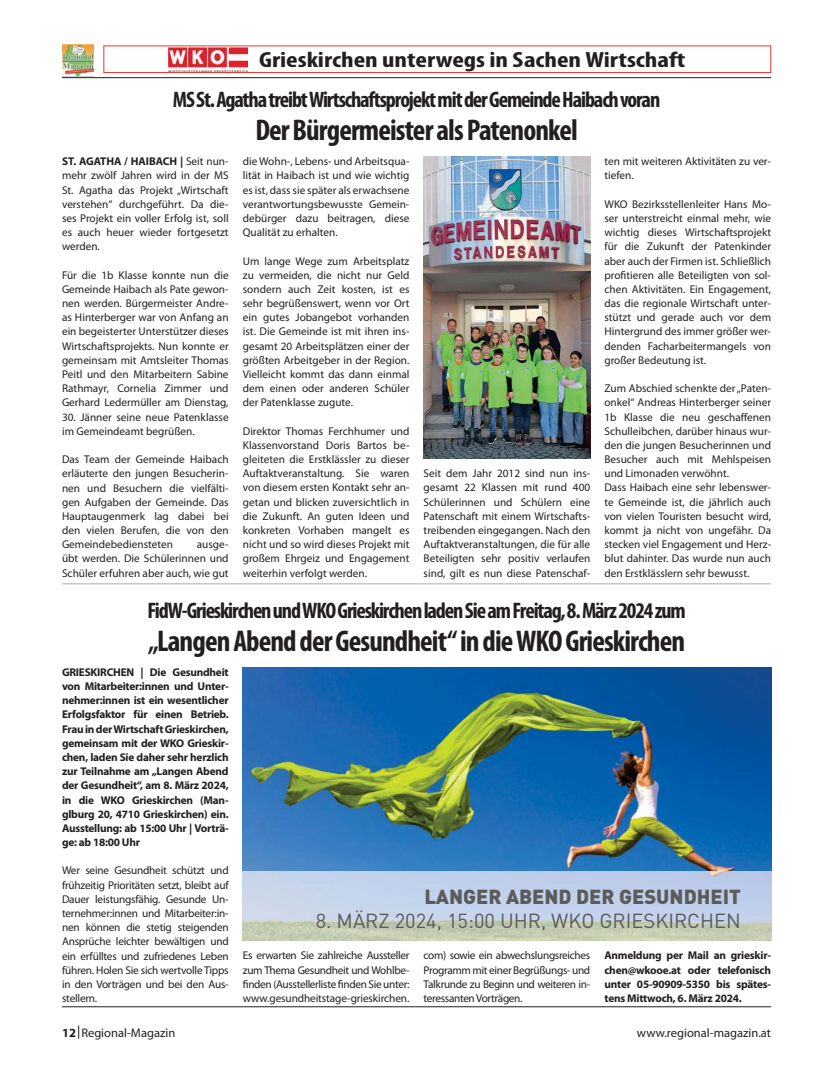
<style>
.page{position:relative;width:833px;height:1082px;background:#fff}
.page>*{position:absolute;margin:0;border:0;box-sizing:border-box;transform-origin:0 0}
.t1{font:700 condensed 30px "Myriad Pro";letter-spacing:-.03em;color:#231f20}
.t2{font:700 condensed 22.5px "Myriad Pro";letter-spacing:-.05em;color:#231f20}
.t3{font:700 condensed 22px "Myriad Pro";color:#231f20;scale:1.25 1}
.t4{font:20.12px "DIN Pro";color:#5b5b5b}
.t5{font:900 20.12px "DIN Pro";color:#5b5b5b}
.t6{font:12.5px "Myriad Pro";color:#231f20}
.t7{font:11.25px/14.1px "Myriad Pro";color:#231f20;text-align:justify}
.t8{font:700 11.25px/14.1px "Myriad Pro";letter-spacing:-.02em;color:#231f20;text-align:justify}
.s1{font-weight:700}
</style>
<div class="page">
<img style="left:62px;top:45px;width:32px;height:32px">
<svg style="left:78px;top:1025px;width:1px;height:13px"></svg>
<hr style="left:62px;top:1006px;width:709px;height:1px;background:#231f20">
<hr style="left:62px;top:77px;width:709px;height:1px;background:#231f20">
<div style="left:103px;top:46px;width:668px;height:27px;border:1px solid #ee312a"></div>
<img style="left:169px;top:47px;width:78px;height:25px">
<img style="left:423px;top:157px;width:167px;height:301px">
<img style="left:243px;top:667px;width:528px;height:204px">
<svg style="left:243px;top:871px;width:528px;height:69px;background:#c2d0da"></svg>
<hr style="left:62px;top:583px;width:709px;height:1px;background:#bbbdc0">
<h3 class="t3" style="left:259px;top:51px;width:342px">Grieskirchen unterwegs in Sachen Wirtschaft</h3>
<h2 class="t2" style="left:173px;top:91px;width:489px">MS St. Agatha treibt Wirtschaftsprojekt mit der Gemeinde Haibach voran</h2>
<h1 class="t1" style="left:255px;top:119px;width:324px">Der Bürgermeister als Patenonkel</h1>
<p class="t7" style="left:62px;top:155px;width:168px"><span class="s1">ST. AGATHA / HAIBACH |</span> Seit nun&shy;mehr zwölf Jahren wird in der MS St. Agatha das Projekt „Wirtschaft verstehen“ durchgeführt. Da die&shy;ses Projekt ein voller Erfolg ist, soll es auch heuer wieder fortgesetzt werden.</p>
<p class="t7" style="left:62px;top:268px;width:168px">Für die 1b Klasse konnte nun die Gemeinde Haibach als Pate gewon&shy;nen werden. Bürgermeister Andre&shy;as Hinterberger war von Anfang an ein begeisterter Unterstützer dieses Wirtschaftsprojekts. Nun konnte er gemeinsam mit Amtsleiter Thomas Peitl und den Mitarbeitern Sabine Rathmayr, Cornelia Zimmer und Gerhard Ledermüller am Dienstag,</p>
<p class="t7" style="left:62px;top:410px;width:168px">30. Jänner seine neue Patenklasse im Gemeindeamt begrüßen.</p>
<p class="t7" style="left:62px;top:453px;width:168px">Das Team der Gemeinde Haibach erläuterte den jungen Besucherin&shy;nen und Besuchern die vielfälti&shy;gen Aufgaben der Gemeinde. Das Hauptaugenmerk lag dabei bei den vielen Berufen, die von den Gemeindebediensteten</p>
<p class="t7" style="left:62px;top:538px;width:168px;text-indent:135px">ausge&shy;übt werden. Die Schülerinnen und Schüler erfuhren aber auch, wie gut</p>
<p class="t7" style="left:243px;top:155px;width:168px">die Wohn-, Lebens- und Arbeitsqua&shy;lität in Haibach ist und wie wichtig es ist, dass sie später als erwachsene verantwortungsbewusste Gemein&shy;debürger dazu beitragen, diese Qualität zu erhalten.</p>
<p class="t7" style="left:243px;top:254px;width:168px">Um lange Wege zum Arbeitsplatz zu vermeiden, die nicht nur Geld sondern auch Zeit kosten, ist es sehr begrüßenswert, wenn vor Ort ein gutes Jobangebot vorhanden ist. Die Gemeinde ist mit ihren ins&shy;gesamt 20 Arbeitsplätzen einer der größten Arbeitgeber in der Region.<br>Vielleicht kommt das dann einmal dem einen oder anderen Schüler der Patenklasse zugute.</p>
<p class="t7" style="left:243px;top:424px;width:168px">Direktor Thomas Ferchhumer und Klassenvorstand Doris Bartos be&shy;gleiteten die Erstklässler zu dieser Auftaktveranstaltung. Sie waren von diesem ersten Kontakt sehr an&shy;getan und blicken zuversichtlich in die Zukunft. An guten Ideen und konkreten Vorhaben mangelt es nicht und so wird dieses Projekt mit großem Ehrgeiz und Engagement weiterhin verfolgt werden.</p>
<p class="t7" style="left:423px;top:467px;width:168px">Seit dem Jahr 2012 sind nun ins&shy;gesamt 22 Klassen mit rund 400<br>Schülerinnen und Schülern eine Patenschaft mit einem Wirtschafts&shy;treibenden eingegangen. Nach den Auftaktveranstaltungen, die für alle Beteiligten sehr positiv verlaufen sind, gilt es nun diese Patenschaf-</p>
<p class="t7" style="left:604px;top:155px;width:168px">ten mit weiteren Aktivitäten zu ver&shy;tiefen.</p>
<p class="t7" style="left:604px;top:198px;width:168px">WKO Bezirksstellenleiter Hans Mo&shy;ser unterstreicht einmal mehr, wie wichtig dieses Wirtschaftsprojekt für die Zukunft der Patenkinder aber auch der Firmen ist. Schließlich profitieren alle Beteiligten von sol&shy;chen Aktivitäten. Ein Engagement, das die regionale Wirtschaft unter&shy;stützt und gerade auch vor dem Hintergrund des immer größer wer&shy;denden Facharbeitermangels von großer Bedeutung ist.</p>
<p class="t7" style="left:604px;top:382px;width:168px;text-align:left">Zum Abschied schenkte der „Paten&shy;onkel“ Andreas Hinterberger seiner<br>1b Klasse die neu geschaffenen<br>Schulleibchen, darüber hinaus wur&shy;den die jungen Besucherinnen und<br>Besucher auch mit Mehlspeisen und Limonaden verwöhnt.<br>Dass Haibach eine sehr lebenswer&shy;te Gemeinde ist, die jährlich auch von vielen Touristen besucht wird, kommt ja nicht von ungefähr. Da stecken viel Engagement und Herz&shy;blut dahinter. Das wurde nun auch den Erstklässlern sehr bewusst.</p>
<h2 class="t2" style="left:147px;top:601px;width:540px">FidW-Grieskirchen und WKO Grieskirchen laden Sie am Freitag, 8. März 2024 zum</h2>
<h1 class="t1" style="left:148px;top:629px;width:538px">„Langen Abend der Gesundheit“ in die WKO Grieskirchen</h1>
<p class="t8" style="left:62px;top:665px;width:168px">GRIESKIRCHEN | Die Gesundheit von Mitarbeiter:innen und Unter&shy;nehmer:innen ist ein wesentlicher Erfolgsfaktor für einen Betrieb.<br>Frau in der Wirtschaft Grieskirchen, gemeinsam mit der WKO Grieskir&shy;chen, laden Sie daher sehr herzlich zur Teilnahme am „Langen Abend der Gesundheit“, am 8. März 2024, in die WKO Grieskirchen (Man&shy;glburg 20, 4710 Grieskirchen) ein.<br>Ausstellung: ab 15:00 Uhr | Vorträ&shy;ge: ab 18:00 Uhr</p>
<p class="t7" style="left:62px;top:864px;width:168px">Wer seine Gesundheit schützt und frühzeitig Prioritäten setzt, bleibt auf Dauer leistungsfähig. Gesunde Un&shy;ternehmer:innen und Mitarbeiter:in&shy;nen können die stetig steigenden Ansprüche leichter bewältigen und ein erfülltes und zufriedenes Leben führen. Holen Sie sich wertvolle Tipps in den Vorträgen und bei den Aus&shy;stellern.</p>
<h3 class="t5" style="left:424px;top:885px;width:318px">LANGER ABEND DER GESUNDHEIT</h3>
<h3 class="t4" style="left:315px;top:909px;width:426px">8. MÄRZ 2024, 15:00 UHR, WKO GRIESKIRCHEN</h3>
<p class="t7" style="left:243px;top:949px;width:168px">Es erwarten Sie zahlreiche Aussteller zum Thema Gesundheit und Wohlbe&shy;finden (Ausstellerliste finden Sie unter: www.gesundheitstage-grieskirchen.</p>
<p class="t7" style="left:423px;top:949px;width:168px">com) sowie ein abwechslungsreiches Programm mit einer Begrüßungs- und Talkrunde zu Beginn und weiteren in&shy;teressanten Vorträgen.</p>
<p class="t8" style="left:604px;top:949px;width:168px">Anmeldung per Mail an grieskir&shy;chen@wkooe.at oder telefonisch unter 05-90909-5350 bis spätes&shy;tens Mittwoch, 6. März 2024.</p>
<p class="t6" style="left:62px;top:1027px;width:115px"><span class="s1">12</span> Regional-Magazin</p>
<p class="t6" style="left:637px;top:1027px;width:136px">www.regional-magazin.at</p>
</div>
